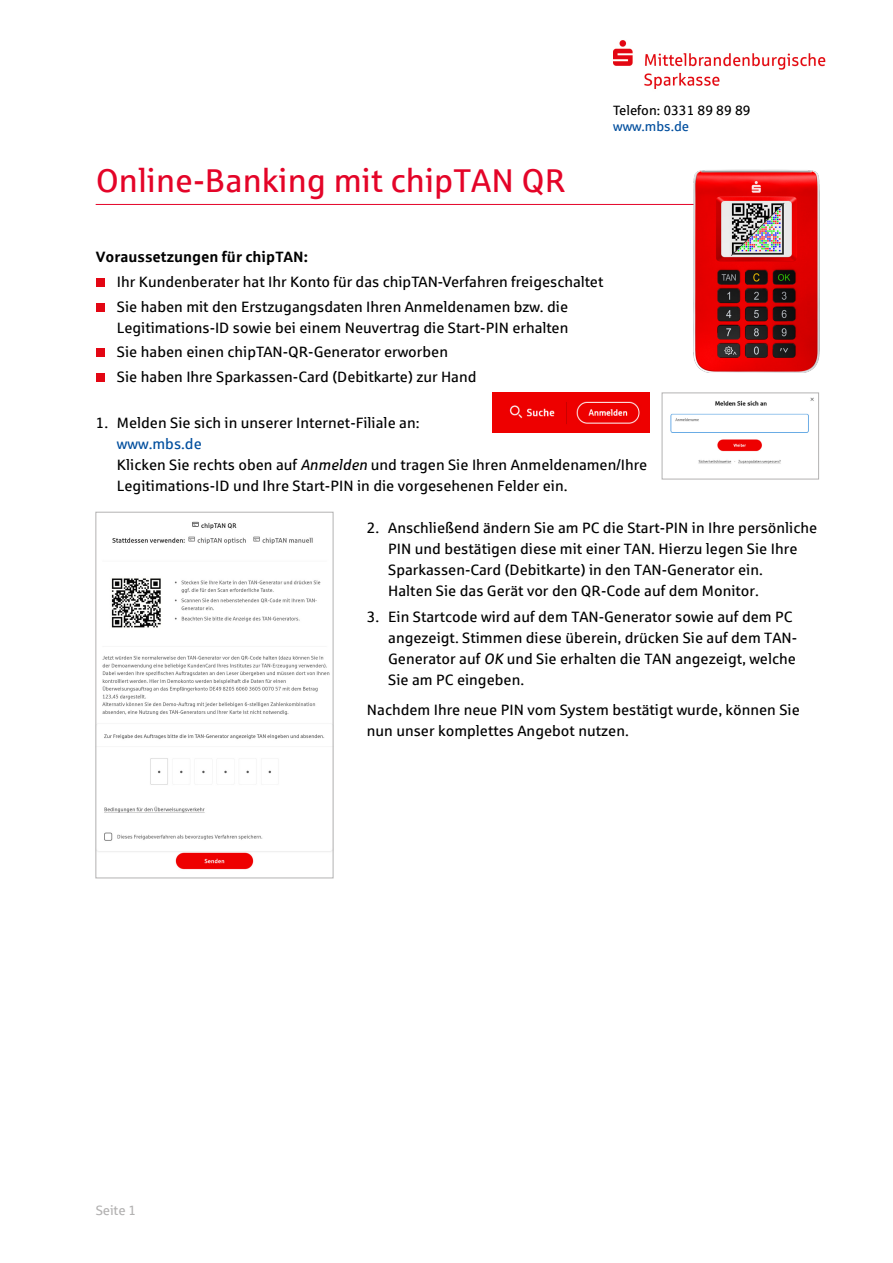
<style>
.page{position:relative;width:893px;height:1263px;background:#fff}
.page>*{position:absolute;margin:0;border:0;box-sizing:border-box;transform-origin:0 0}
.t1{font:33px "Sparkasse Rg";color:#e40428}
.t2{font:15px/21px "Sparkasse Rg";color:#000}
.t3{font:700 15px "Sparkasse Rg";color:#000}
.t4{font:13.5px "Sparkasse Rg";color:#000}
.t5{font:13.5px "Sparkasse Rg";color:#004e9e}
.t6{font:13.5px "Sparkasse Rg";letter-spacing:-.01em;color:#b3b2b2}
.s1{color:#004e9e}
.s2{font-style:italic}
</style>
<div class="page">
<hr style="left:96px;top:204px;width:723px;height:1px;background:#e40428">
<div style="left:96px;top:278px;width:9px;height:9px;background:#e30613"></div>
<div style="left:96px;top:303px;width:9px;height:9px;background:#e30613"></div>
<div style="left:96px;top:348px;width:9px;height:9px;background:#e30613"></div>
<div style="left:96px;top:373px;width:9px;height:9px;background:#e30613"></div>
<img style="left:492px;top:393px;width:158px;height:39px">
<img style="left:689px;top:169px;width:131px;height:204px">
<img style="left:670px;top:397px;width:144px;height:67px">
<div style="left:662px;top:393px;width:157px;height:86px;border:1px solid #b3b2b2"></div>
<img style="left:98px;top:521px;width:233px;height:349px">
<div style="left:96px;top:512px;width:237px;height:366px;border:1px solid #b3b2b2"></div>
<img style="left:613px;top:40px;width:213px;height:49px">
<h1 class="t1" style="left:96px;top:160px;width:472px">Online-Banking mit chipTAN QR</h1>
<p class="t4" style="left:613px;top:102px;width:139px">Telefon: 0331 89 89 89</p>
<p class="t5" style="left:613px;top:118px;width:78px">www.mbs.de</p>
<p class="t3" style="left:96px;top:247px;width:214px">Voraussetzungen für chipTAN:</p>
<p class="t2" style="left:117px;top:269px;width:488px;line-height:24.5px">Ihr Kundenberater hat Ihr Konto für das chipTAN-Verfahren freigeschaltet<br>Sie haben mit den Erstzugangsdaten Ihren Anmeldenamen bzw. die</p>
<p class="t2" style="left:117px;top:315px;width:453px;line-height:24.5px">Legitimations-ID sowie bei einem Neuvertrag die Start-PIN erhalten<br>Sie haben einen chipTAN-QR-Generator erworben<br>Sie haben Ihre Sparkassen-Card (Debitkarte) zur Hand</p>
<p class="t2" style="left:96px;top:412px;width:325px">1. Melden Sie sich in unserer Internet-Filiale an:</p>
<p class="t2" style="left:117px;top:433px;width:532px"><span class="s1">www.mbs.de<br></span>Klicken Sie rechts oben auf <span class="s2">Anmelden</span> und tragen Sie Ihren Anmeldenamen/Ihre<br>Legitimations-ID und Ihre Start-PIN in die vorgesehenen Felder ein.</p>
<p class="t2" style="left:388px;top:517px;width:430px;text-indent:-21px">2. Anschließend ändern Sie am PC die Start-PIN in Ihre persönliche PIN und bestätigen diese mit einer TAN. Hierzu legen Sie Ihre Sparkassen-Card (Debitkarte) in den TAN-Generator ein.<br>Halten Sie das Gerät vor den QR-Code auf dem Monitor.</p>
<p class="t2" style="left:388px;top:605px;width:410px;text-indent:-21px">3. Ein Startcode wird auf dem TAN-Generator sowie auf dem PC angezeigt. Stimmen diese überein, drücken Sie auf dem TAN-Generator auf <span class="s2">OK</span> und Sie erhalten die TAN angezeigt, welche Sie am PC eingeben.</p>
<p class="t2" style="left:367px;top:699px;width:434px">Nachdem Ihre neue PIN vom System bestätigt wurde, können Sie nun unser komplettes Angebot nutzen.</p>
<p class="t6" style="left:96px;top:1202px;width:42px">Seite 1</p>
</div>
